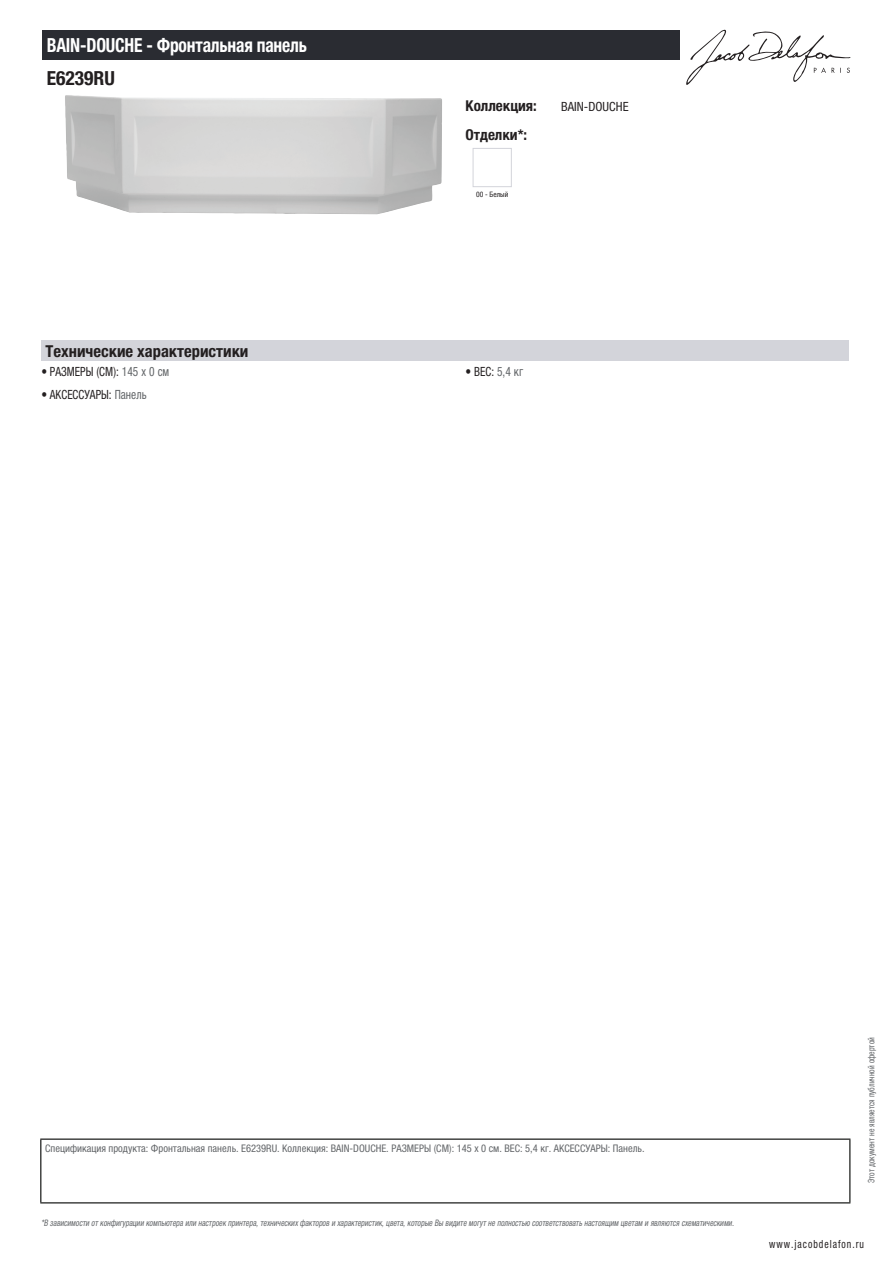
<style>
.page{position:relative;width:893px;height:1263px;background:#fff}
.page>*{position:absolute;margin:0;border:0;box-sizing:border-box;transform-origin:0 0}
.t1{font:700 condensed 19.5px "Helvetica Neue LTCYR";letter-spacing:-.01em;color:#fff;scale:.9 1}
.t2{font:700 condensed 19.5px "Helvetica Neue LTCYR";color:#231f20}
.t3{font:700 condensed 16.5px "Helvetica Neue LTCYR";color:#231f20}
.t4{font:700 condensed 15px "Helvetica Neue LTCYR";color:#231f20}
.t5{font:condensed 12.75px "Helvetica Neue LTCYR";color:#231f20;scale:.9 1}
.t6{font:condensed 12.75px "Helvetica Neue LTCYR";color:#231f20}
.t7{font:condensed 11.25px "Helvetica Neue LTCYR";letter-spacing:.1em;color:#231f20;scale:.87 1}
.t8{font:condensed 10.5px "Helvetica Neue LTCYR";color:#626568}
.t9{font:italic condensed 9px "Helvetica Neue LTCYR";color:#626568;scale:.87 1}
.t10{font:condensed 9px "Helvetica Neue LTCYR";color:#626568;scale:.87 1}
.t11{font:condensed 7.5px "Helvetica Neue LTCYR";color:#231f20}
.s1{color:#626568}
</style>
<div class="page">
<svg style="left:686px;top:30px;width:164px;height:55px"></svg>
<img style="left:65px;top:95px;width:377px;height:119px">
<div style="left:473px;top:148px;width:39px;height:39px;border:1px solid #d3d4da"></div>
<div style="left:41px;top:340px;width:808px;height:22px;background:#d3d4da"></div>
<div style="left:43px;top:30px;width:637px;height:30px;background:#2a2c32"></div>
<hr style="left:40px;top:1138px;width:810px;height:2px;background:#040503">
<hr style="left:40px;top:1140px;width:1px;height:62px;background:#040503">
<hr style="left:849px;top:1140px;width:1px;height:62px;background:#040503">
<hr style="left:40px;top:1202px;width:810px;height:1px;background:#040503">
<h1 class="t1" style="left:47px;top:34px;width:290px">BAIN-DOUCHE - Фронтальная панель</h1>
<h1 class="t2" style="left:47px;top:67px;width:70px">E6239RU</h1>
<h3 class="t4" style="left:466px;top:97px;width:73px">Коллекция:</h3>
<h3 class="t6" style="left:561px;top:99px;width:69px">BAIN-DOUCHE</h3>
<h3 class="t4" style="left:466px;top:126px;width:63px">Отделки*:</h3>
<p class="t11" style="left:476px;top:190px;width:34px">00 - Белый</p>
<h2 class="t3" style="left:46px;top:342px;width:204px">Технические характеристики</h2>
<h3 class="t5" style="left:41px;top:364px;width:144px">• РАЗМЕРЫ (СМ): <span class="s1">145 x 0 см</span></h3>
<h3 class="t5" style="left:466px;top:364px;width:65px">• ВЕС: <span class="s1">5,4 кг</span></h3>
<h3 class="t5" style="left:41px;top:387px;width:118px">• АКСЕССУАРЫ: <span class="s1">Панель</span></h3>
<p class="t8" style="left:45px;top:1142px;width:601px">Спецификация продукта: Фронтальная панель. E6239RU. Коллекция: BAIN-DOUCHE. РАЗМЕРЫ (СМ): 145 x 0 см. ВЕС: 5,4 кг. АКСЕССУАРЫ: Панель.</p>
<p class="t9" style="left:41px;top:1218px;width:800px">*В зависимости отконфигурации компьютера или настроек принтера,техническихфакторов и характеристик,цвета,которые Вы видите могутне полностью соответствоватьнастоящим цветам и являются схематическими.</p>
<p class="t10" style="left:866px;top:1183px;width:169px;rotate:-90deg">Этот документ не является публичной офертой</p>
<p class="t7" style="left:769px;top:1237px;width:110px">www.jacobdelafon.ru</p>
</div>
